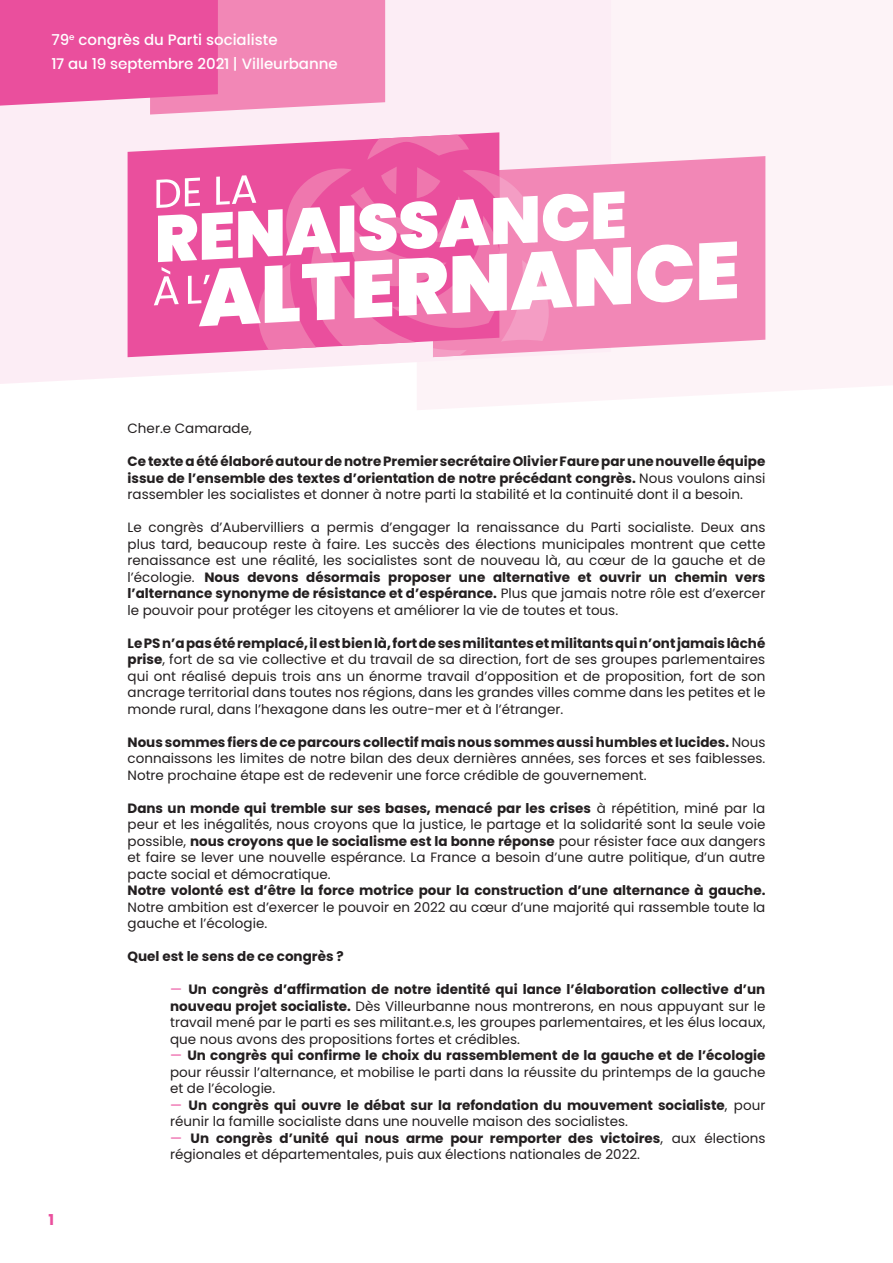
<style>
.page{position:relative;width:893px;height:1263px;background:#fff}
.page>*{position:absolute;margin:0;border:0;box-sizing:border-box;transform-origin:0 0}
.t1{font:500 15px/24px "Poppins";color:#fff}
.t2{font:700 15px "Poppins";color:#ea4f9d}
.t3{font:13.5px/16.5px "Poppins";color:#231f20;text-align:justify}
.t4{font:700 13.5px/16.5px "Poppins";color:#231f20;text-align:justify}
.s1{font-weight:400}
.s2{font-weight:700}
.s3{color:#ea4f9d}
</style>
<div class="page">
<div style="left:417px;top:0;width:476px;height:410px;background:#fdf3f7"></div>
<svg style="left:0;top:0;width:611px;height:391px;fill:#fcedf5"></svg>
<svg style="left:0;top:0;width:385px;height:115px;background:#ee73ae"></svg>
<svg style="left:499px;top:156px;width:266px;height:201px;background:#f397c0"></svg>
<svg style="left:128px;top:132px;width:371px;height:225px;background:#ee77b3"></svg>
<svg style="left:258px;top:135px;width:241px;height:40px;background:#ec64a8"></svg>
<svg style="left:637px;top:244px;width:56px;height:59px"></svg>
<svg style="left:699px;top:241px;width:38px;height:59px"></svg>
<svg style="left:154px;top:175px;width:477px;height:182px"></svg>
<p class="t1" style="left:51px;top:28px;width:288px">79<sup>e</sup> congrès du Parti socialiste<br>17 au 19 septembre 2021 | Villeurbanne</p>
<p class="t2" style="left:48px;top:1211px;width:7px">1</p>
<p class="t3" style="left:128px;top:420px;width:126px">Cher.e Camarade,</p>
<p class="t4" style="left:128px;top:453px;width:639px">Ce texte a été élaboré autour de notre Premier secrétaire Olivier Faure par une nouvelle équipe issue de l’ensemble des textes d’orientation de notre précédant congrès. <span class="s1">Nous voulons ainsi rassembler les socialistes et donner à notre parti la stabilité et la continuité dont il a besoin.</span></p>
<p class="t3" style="left:128px;top:519px;width:639px">Le congrès d’Aubervilliers a permis d’engager la renaissance du Parti socialiste. Deux ans plus tard, beaucoup reste à faire. Les succès des élections municipales montrent que cette renaissance est une réalité, les socialistes sont de nouveau là, au cœur de la gauche et de l’écologie. <span class="s2">Nous devons désormais proposer une alternative et ouvrir un chemin vers l’alternance synonyme de résistance et d’espérance.</span> Plus que jamais notre rôle est d’exercer le pouvoir pour protéger les citoyens et améliorer la vie de toutes et tous.</p>
<p class="t3" style="left:128px;top:635px;width:639px"><span class="s2">Le PS n’a pas été remplacé, il est bien là, fort de ses militantes et militants qui n’ont jamais lâché prise</span>, fort de sa vie collective et du travail de sa direction, fort de ses groupes parlementaires qui ont réalisé depuis trois ans un énorme travail d’opposition et de proposition, fort de son ancrage territorial dans toutes nos régions, dans les grandes villes comme dans les petites et le monde rural, dans l’hexagone dans les outre-mer et à l’étranger.</p>
<p class="t3" style="left:128px;top:734px;width:639px"><span class="s2">Nous sommes fiers de ce parcours collectif mais nous sommes aussi humbles et lucides.</span> Nous connaissons les limites de notre bilan des deux dernières années, ses forces et ses faiblesses.<br>Notre prochaine étape est de redevenir une force crédible de gouvernement.</p>
<p class="t3" style="left:128px;top:800px;width:639px"><span class="s2">Dans un monde qui tremble sur ses bases, menacé par les crises</span> à répétition, miné par la peur et les inégalités, nous croyons que la justice, le partage et la solidarité sont la seule voie possible, <span class="s2">nous croyons que le socialisme est la bonne réponse</span> pour résister face aux dangers et faire se lever une nouvelle espérance. La France a besoin d’une autre politique, d’un autre pacte social et démocratique.</p>
<p class="t4" style="left:128px;top:882px;width:639px">Notre volonté est d’être la force motrice pour la construction d’une alternance à gauche.</p>
<p class="t3" style="left:128px;top:898px;width:639px">Notre ambition est d’exercer le pouvoir en 2022 au cœur d’une majorité qui rassemble toute la gauche et l’écologie.</p>
<p class="t4" style="left:128px;top:948px;width:218px">Quel est le sens de ce congrès ?</p>
<p class="t3" style="left:170px;top:981px;width:597px"><span class="s3">—</span> <span class="s2">Un congrès d’affirmation de notre identité qui lance l’élaboration collective d’un nouveau projet socialiste.</span> Dès Villeurbanne nous montrerons, en nous appuyant sur le travail mené par le parti es ses militant.e.s, les groupes parlementaires, et les élus locaux, que nous avons des propositions fortes et crédibles.</p>
<p class="t3" style="left:170px;top:1047px;width:597px"><span class="s3">—</span> <span class="s2">Un congrès qui confirme le choix du rassemblement de la gauche et de l’écologie </span>pour réussir l’alternance, et mobilise le parti dans la réussite du printemps de la gauche et de l’écologie.</p>
<p class="t3" style="left:170px;top:1096px;width:597px"><span class="s3">—</span> <span class="s2">Un congrès qui ouvre le débat sur la refondation du mouvement socialiste</span>, pour réunir la famille socialiste dans une nouvelle maison des socialistes.</p>
<p class="t3" style="left:170px;top:1129px;width:597px"><span class="s3">—</span> <span class="s2">Un congrès d’unité qui nous arme pour remporter des victoires</span>, aux élections régionales et départementales, puis aux élections nationales de 2022.</p>
</div>
